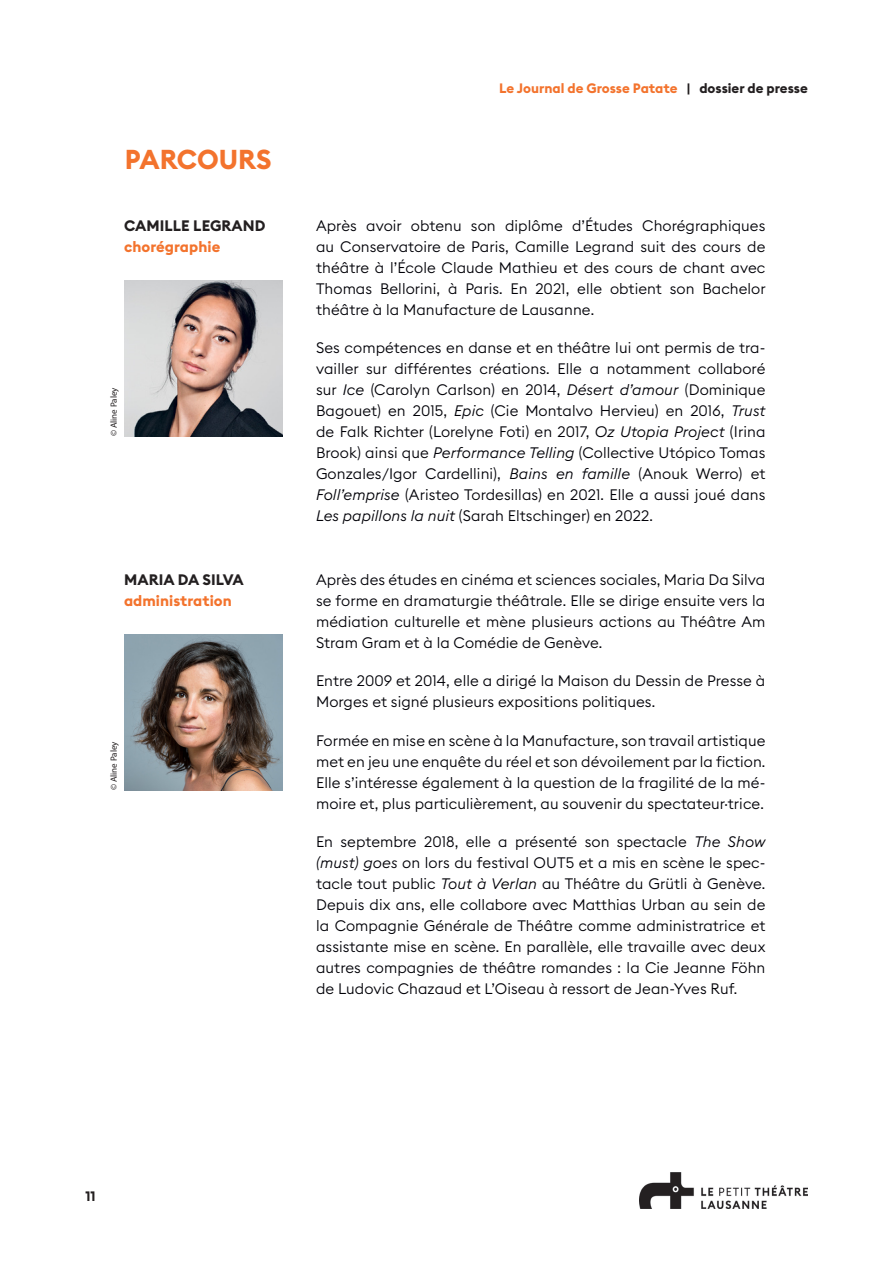
<style>
.page{position:relative;width:893px;height:1263px;background:#fff}
.page>*{position:absolute;margin:0;border:0;box-sizing:border-box;transform-origin:0 0}
.normal_programme_pédag{font:700 27px "Euclid Square";color:#f3732d}
.t1{font:300 15px/21px "Euclid Square";letter-spacing:.005em;color:#000007;text-align:justify}
.t2{font:700 15px "Euclid Square";letter-spacing:.005em;color:#231f20}
.t3{font:700 15px "Euclid Square";letter-spacing:.005em;color:#f3732d}
.t4{font:700 13.5px "Euclid Square";color:#f3732d}
.t5{font:700 13.5px "Euclid Square";color:#231f20}
.t6{font:700 12.75px "Euclid Square";color:#231f20}
.normal_programme_pédag-2{font:9px "Myriad Pro";color:#231f20}
.s1{color:#231f20}
.s2{font-style:italic}
</style>
<div class="page">
<img style="left:124px;top:280px;width:159px;height:156px">
<img style="left:639px;top:1173px;width:169px;height:35px">
<img style="left:124px;top:634px;width:158px;height:156px">
<p class="normal_programme_pédag" style="left:125px;top:142px;width:148px">PARCOURS</p>
<p class="t2" style="left:124px;top:216px;width:143px">CAMILLE LEGRAND</p>
<p class="t3" style="left:124px;top:237px;width:98px">chorégraphie</p>
<p class="normal_programme_pédag-2" style="left:108px;top:436px;width:50px;rotate:-90deg">© Aline Paley</p>
<p class="t2" style="left:124px;top:570px;width:121px">MARIA DA SILVA</p>
<p class="t3" style="left:124px;top:591px;width:109px">administration</p>
<p class="normal_programme_pédag-2" style="left:108px;top:790px;width:50px;rotate:-90deg">© Aline Paley</p>
<p class="t4" style="left:499px;top:79px;width:310px">Le Journal de Grosse Patate <span class="s1">| dossier de presse</span></p>
<p class="t1" style="left:316px;top:215px;width:451px">Après avoir obtenu son diplôme d’Études Chorégraphiques au Conservatoire de Paris, Camille Legrand suit des cours de théâtre à l’École Claude Mathieu et des cours de chant avec Thomas Bellorini, à Paris. En 2021, elle obtient son Bachelor théâtre à la Manufacture de Lausanne.</p>
<p class="t1" style="left:316px;top:337px;width:451px">Ses compétences en danse et en théâtre lui ont permis de tra&shy;vailler sur différentes créations. Elle a notamment collaboré sur <span class="s2">Ice</span> (Carolyn Carlson) en 2014, <span class="s2">Désert d’amour</span> (Dominique Bagouet) en 2015, <span class="s2">Epic</span> (Cie Montalvo Hervieu) en 2016, <span class="s2">Trust </span>de Falk Richter (Lorelyne Foti) en 2017, <span class="s2">Oz Utopia Project</span> (Irina Brook) ainsi que <span class="s2">Performance Telling</span> (Collective Utópico Tomas Gonzales/Igor Cardellini), <span class="s2">Bains en famille</span> (Anouk Werro) et <span class="s2">Foll’emprise</span> (Aristeo Tordesillas) en 2021. Elle a aussi joué dans <span class="s2">Les papillons la nuit</span> (Sarah Eltschinger) en 2022.</p>
<p class="t1" style="left:316px;top:569px;width:451px">Après des études en cinéma et sciences sociales, Maria Da Silva se forme en dramaturgie théâtrale. Elle se dirige ensuite vers la médiation culturelle et mène plusieurs actions au Théâtre Am Stram Gram et à la Comédie de Genève.</p>
<p class="t1" style="left:316px;top:670px;width:451px">Entre 2009 et 2014, elle a dirigé la Maison du Dessin de Presse à<br>Morges et signé plusieurs expositions politiques.</p>
<p class="t1" style="left:316px;top:730px;width:451px">Formée en mise en scène à la Manufacture, son travail artistique met en jeu une enquête du réel et son dévoilement par la fiction.<br>Elle s’intéresse également à la question de la fragilité de la mé&shy;moire et, plus particulièrement, au souvenir du spectateur·trice.</p>
<p class="t1" style="left:316px;top:831px;width:451px">En septembre 2018, elle a présenté son spectacle <span class="s2">The Show (must) goes o</span>n lors du festival OUT5 et a mis en scène le spec&shy;tacle tout public <span class="s2">Tout à Verlan</span> au Théâtre du Grütli à Genève.<br>Depuis dix ans, elle collabore avec Matthias Urban au sein de la Compagnie Générale de Théâtre comme administratrice et assistante mise en scène. En parallèle, elle travaille avec deux autres compagnies de théâtre romandes : la Cie Jeanne Föhn de Ludovic Chazaud et L’Oiseau à ressort de Jean-Yves Ruf.</p>
<p class="t5" style="left:85px;top:1187px;width:12px">11</p>
<p class="t6" style="left:78px;top:1190px;width:11px">11</p>
</div>
